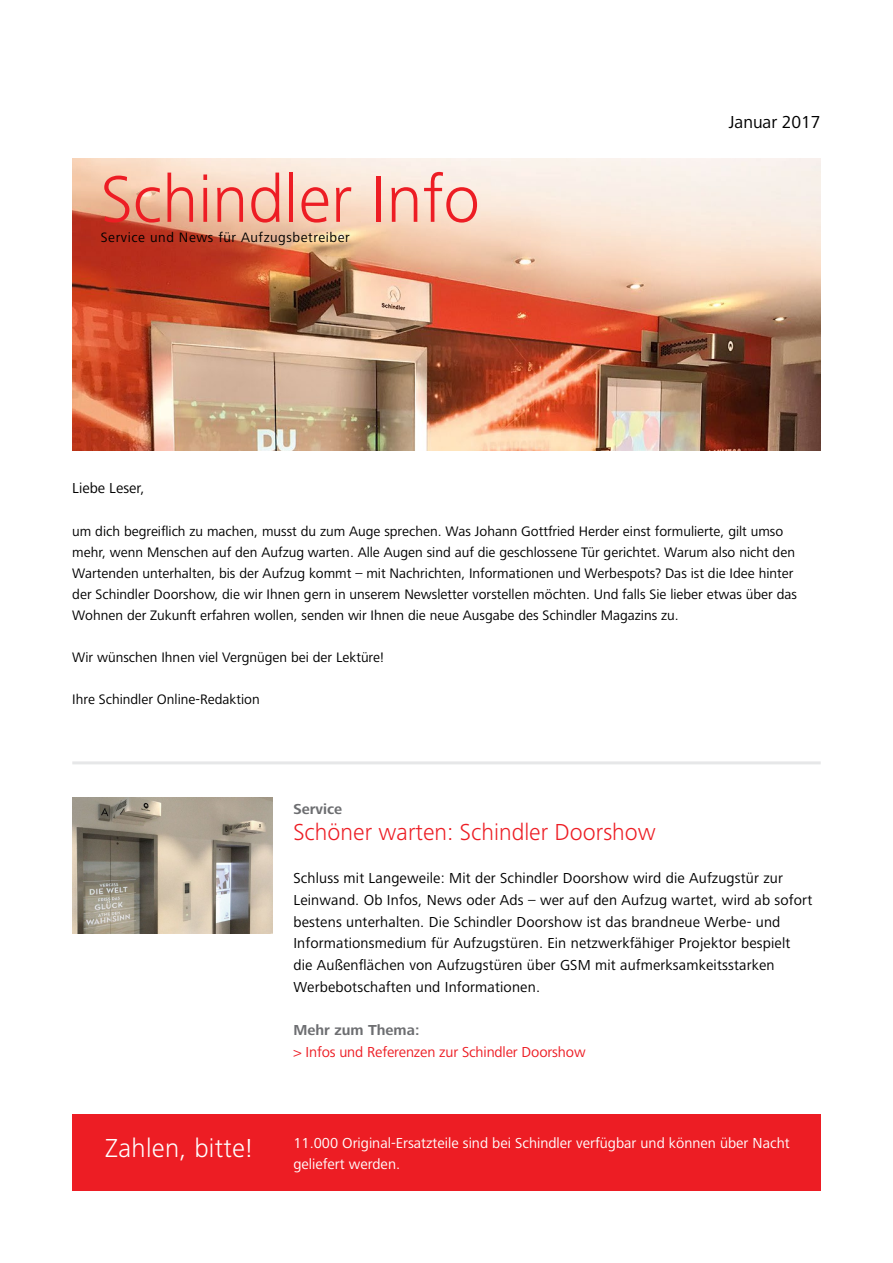
<style>
.page{position:relative;width:893px;height:1263px;background:#fff}
.page>*{position:absolute;margin:0;border:0;box-sizing:border-box;transform-origin:0 0}
.t1{font:300 68.25px "Frutiger Next LT";color:#ed1d24}
.t2{font:300 27px "Frutiger Next LT";letter-spacing:.01em;color:#fff}
.t3{font:300 24px "Frutiger Next LT";color:#ed1d24}
.t4{font:18px "Frutiger Next LT";letter-spacing:-.005em;color:#000}
.t5{font:15px/21.8px "Frutiger Next LT";letter-spacing:.01em;color:#000}
.t6{font:15px/21.8px "Frutiger Next LT";color:#fff}
.t7{font:15px "Frutiger Next LT";letter-spacing:-.01em;color:#ed1d24}
.t8{font:700 15px "Frutiger Next LT";color:#6d6e71}
.t9{font:14.25px/21px "Frutiger Next LT";color:#000}
.t10{font:14.1px "Frutiger Next LT";letter-spacing:.04em;color:#000}
</style>
<div class="page">
<img style="left:72px;top:159px;width:749px;height:292px">
<img style="left:72px;top:797px;width:200px;height:137px">
<hr style="left:72px;top:761px;width:749px;height:3px;background:#e6e7e8">
<div style="left:72px;top:1114px;width:749px;height:77px;background:#ed1d24"></div>
<h1 class="t1" style="left:101px;top:161px;width:381px">Schindler Info</h1>
<p class="t10" style="left:101px;top:229px;width:250px">Service und News für Aufzugsbetreiber</p>
<p class="t4" style="left:729px;top:112px;width:93px">Januar 2017</p>
<p class="t5" style="left:72px;top:478px;width:74px">Liebe Leser,</p>
<p class="t9" style="left:72px;top:521px;width:726px">um dich begreiflich zu machen, musst du zum Auge sprechen. Was Johann Gottfried Herder einst formulierte, gilt umso mehr, wenn Menschen auf den Aufzug warten. Alle Augen sind auf die geschlossene Tür gerichtet. Warum also nicht den Wartenden unterhalten, bis der Aufzug kommt – mit Nachrichten, Informationen und Werbespots? Das ist die Idee hinter der Schindler Doorshow, die wir Ihnen gern in unserem Newsletter vorstellen möchten. Und falls Sie lieber etwas über das Wohnen der Zukunft erfahren wollen, senden wir Ihnen die neue Ausgabe des Schindler Magazins zu.</p>
<p class="t9" style="left:72px;top:647px;width:313px">Wir wünschen Ihnen viel Vergnügen bei der Lektüre!</p>
<p class="t9" style="left:72px;top:689px;width:189px">Ihre Schindler Online-Redaktion</p>
<p class="t8" style="left:293px;top:800px;width:50px">Service</p>
<h3 class="t3" style="left:293px;top:818px;width:364px">Schöner warten: Schindler Doorshow</h3>
<p class="t5" style="left:293px;top:867px;width:520px">Schluss mit Langeweile: Mit der Schindler Doorshow wird die Aufzugstür zur Leinwand. Ob Infos, News oder Ads – wer auf den Aufzug wartet, wird ab sofort bestens unterhalten. Die Schindler Doorshow ist das brandneue Werbe- und Informationsmedium für Aufzugstüren. Ein netzwerkfähiger Projektor bespielt die Außenflächen von Aufzugstüren über GSM mit aufmerksamkeitsstarken Werbebotschaften und Informationen.</p>
<p class="t8" style="left:293px;top:1022px;width:127px">Mehr zum Thema:</p>
<p class="t7" style="left:293px;top:1044px;width:294px">&gt; Infos und Referenzen zur Schindler Doorshow</p>
<h2 class="t2" style="left:105px;top:1133px;width:149px">Zahlen, bitte!</h2>
<p class="t6" style="left:293px;top:1132px;width:498px">11.000 Original-Ersatzteile sind bei Schindler verfügbar und können über Nacht geliefert werden.</p>
</div>
